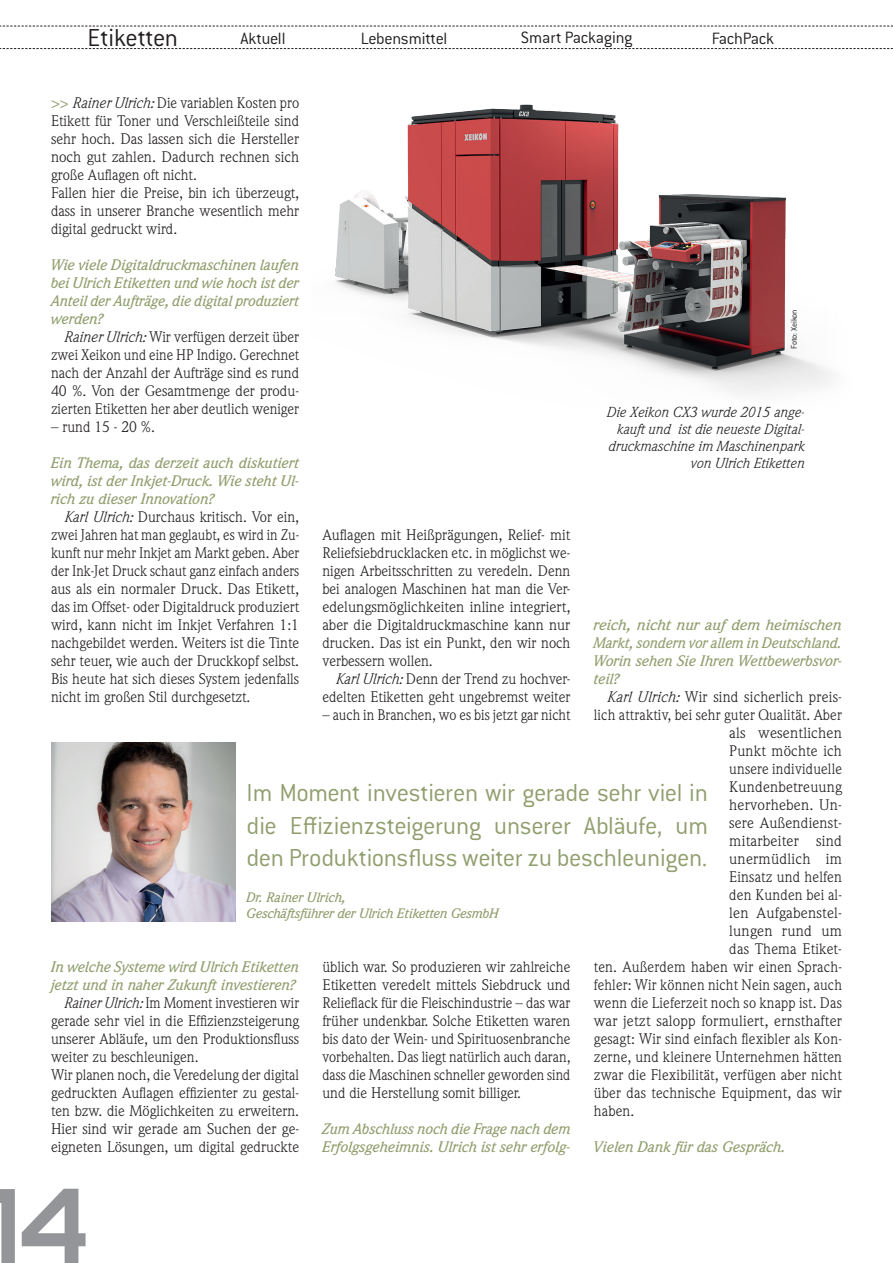
<style>
.page{position:relative;width:893px;height:1263px;background:#fff}
.page>*{position:absolute;margin:0;border:0;box-sizing:border-box;transform-origin:0 0}
.t1{font:700 108px "Aerohop";color:#939598}
.t2{font:300 27px/32.4px "Conduit ITC Pro";letter-spacing:-.015em;color:#919e6e;text-align:justify}
.t3{font:300 27px "Conduit ITC Pro";letter-spacing:-.02em;color:#231f20}
.t4{font:300 18px "Conduit ITC Pro";letter-spacing:-.015em;color:#231f20}
.t5{font:15px/18px "Weidemann Std";color:#231f20;text-align:justify}
.t6{font:italic 500 15px/18px "Weidemann Std";color:#919e6e;text-align:justify}
.t7{font:italic 500 15px/18px "Weidemann Std";color:#919e6e;text-align:justify;scale:1.05 1}
.t8{font:15px "Weidemann Std";color:#231f20;scale:1.05 1}
.t9{font:15px "Weidemann Std";color:#231f20;scale:1.04 1}
.t10{font:15px "Weidemann Std";color:#231f20;scale:.96 1}
.t11{font:italic 14.25px/17.1px "Weidemann Std";color:#231f20;text-align:right}
.t12{font:italic 500 13.5px/16.2px "Weidemann Std";letter-spacing:-.01em;color:#919e6e}
.t13{font:300 9px "Conduit ITC Pro";letter-spacing:-.02em;color:#231f20}
.s1{font-weight:500;color:#919e6e}
.s2{font-style:italic}
</style>
<div class="page">
<img style="left:335px;top:104px;width:498px;height:290px">
<img style="left:51px;top:742px;width:185px;height:179px">
<svg style="left:0;top:48px;width:893px;height:1px"></svg>
<svg style="left:0;top:26px;width:893px;height:1px"></svg>
<h2 class="t3" style="left:88px;top:23px;width:92px">Etiketten</h2>
<p class="t4" style="left:240px;top:28px;width:47px">Aktuell</p>
<p class="t4" style="left:361px;top:28px;width:88px">Lebensmittel</p>
<p class="t4" style="left:521px;top:28px;width:113px">Smart Packaging</p>
<p class="t4" style="left:712px;top:28px;width:64px">FachPack</p>
<p class="t5" style="left:51px;top:94px;width:250px;text-align:left"><span class="s1">&gt;&gt;</span> <span class="s2">Rainer Ulrich:</span> Die variablen Kosten pro Etikett für Toner und Verschleißteile sind sehr hoch. Das lassen sich die Hersteller noch gut zahlen. Dadurch rechnen sich große Auflagen oft nicht.<br>Fallen hier die Preise, bin ich überzeugt, dass in unserer Branche wesentlich mehr digital gedruckt wird.</p>
<p class="t6" style="left:51px;top:256px;width:250px">Wie viele Digitaldruckmaschinen laufen bei Ulrich Etiketten und wie hoch ist der Anteil der Aufträge, die digital produziert werden?</p>
<p class="t5" style="left:51px;top:328px;width:250px;text-indent:13px"><span class="s2">Rainer Ulrich:</span> Wir verfügen derzeit über zwei Xeikon und eine HP Indigo. Gerechnet nach der Anzahl der Aufträge sind es rund 40 %. Von der Gesamtmenge der produ&shy;zierten Etiketten her aber deutlich weniger</p>
<p class="t5" style="left:51px;top:418px;width:106px">– rund 15 - 20 %.</p>
<p class="t6" style="left:51px;top:454px;width:250px">Ein Thema, das derzeit auch diskutiert wird, ist der Inkjet-Druck. Wie steht Ul&shy;rich zu dieser Innovation?</p>
<p class="t5" style="left:51px;top:508px;width:250px;text-indent:13px"><span class="s2">Karl Ulrich:</span> Durchaus kritisch. Vor ein, zwei Jahren hat man geglaubt, es wird in Zu&shy;kunft nur mehr Inkjet am Markt geben. Aber der Ink-Jet Druck schaut ganz einfach anders aus als ein normaler Druck. Das Etikett, das im Offset- oder Digitaldruck produziert wird, kann nicht im Inkjet Verfahren 1:1 nachgebildet werden. Weiters ist die Tinte sehr teuer, wie auch der Druckkopf selbst.<br>Bis heute hat sich dieses System jedenfalls nicht im großen Stil durchgesetzt.</p>
<p class="t13" style="left:789px;top:349px;width:41px;rotate:-90deg">Foto: Xeikon</p>
<p class="t11" style="left:606px;top:403px;width:200px">Die Xeikon CX3 wurde 2015 ange&shy;kauft und ist die neueste Digital&shy;druckmaschine im Maschinenpark von Ulrich Etiketten</p>
<p class="t5" style="left:322px;top:526px;width:250px">Auflagen mit Heißprägungen, Relief- mit Reliefsiebdrucklacken etc. in möglichst we&shy;nigen Arbeitsschritten zu veredeln. Denn bei analogen Maschinen hat man die Ver&shy;edelungsmöglichkeiten inline integriert, aber die Digitaldruckmaschine kann nur drucken. Das ist ein Punkt, den wir noch verbessern wollen.</p>
<p class="t5" style="left:322px;top:670px;width:249px;text-align:right"><span class="s2">Karl Ulrich:</span> Denn der Trend zu hochver&shy;edelten Etiketten geht ungebremst weiter</p>
<p class="t5" style="left:322px;top:706px;width:249px">– auch in Branchen, wo es bis jetzt gar nicht</p>
<p class="t7" style="left:594px;top:616px;width:238px">reich, nicht nur auf dem heimischen Markt, sondern vor allem in Deutschland.<br>Worin sehen Sie Ihren Wettbewerbsvor&shy;teil?</p>
<p class="t5" style="left:607px;top:688px;width:237px"><span class="s2">Karl Ulrich:</span> Wir sind sicherlich preis-</p>
<p class="t5" style="left:594px;top:706px;width:250px">lich attraktiv, bei sehr guter Qualität. Aber</p>
<p class="t8" style="left:729px;top:724px;width:109px">als wesentlichen</p>
<p class="t5" style="left:729px;top:742px;width:114px">Punkt möchte ich</p>
<p class="t5" style="left:729px;top:760px;width:114px">unsere individuelle</p>
<p class="t5" style="left:729px;top:778px;width:114px">Kundenbetreuung</p>
<p class="t9" style="left:729px;top:796px;width:110px">hervorheben. Un-</p>
<p class="t5" style="left:729px;top:814px;width:114px">sere Außendienst-</p>
<p class="t8" style="left:729px;top:832px;width:109px">mitarbeiter sind</p>
<p class="t8" style="left:729px;top:850px;width:109px">unermüdlich im</p>
<p class="t5" style="left:729px;top:868px;width:114px">Einsatz und helfen</p>
<p class="t5" style="left:729px;top:886px;width:114px">den Kunden bei al-</p>
<p class="t8" style="left:729px;top:904px;width:109px">len Aufgabenstel-</p>
<p class="t8" style="left:729px;top:922px;width:109px">lungen rund um</p>
<p class="t5" style="left:729px;top:940px;width:114px">das Thema Etiket-</p>
<p class="t5" style="left:594px;top:958px;width:250px">ten. Außerdem haben wir einen Sprach-</p>
<p class="t5" style="left:594px;top:976px;width:250px">fehler: Wir können nicht Nein sagen, auch</p>
<p class="t5" style="left:594px;top:994px;width:250px">wenn die Lieferzeit noch so knapp ist. Das</p>
<p class="t9" style="left:594px;top:1012px;width:240px">war jetzt salopp formuliert, ernsthafter</p>
<p class="t5" style="left:594px;top:1030px;width:250px">gesagt: Wir sind einfach flexibler als Kon-</p>
<p class="t5" style="left:594px;top:1048px;width:250px">zerne, und kleinere Unternehmen hätten</p>
<p class="t5" style="left:594px;top:1066px;width:250px">zwar die Flexibilität, verfügen aber nicht</p>
<p class="t5" style="left:594px;top:1084px;width:250px">über das technische Equipment, das wir</p>
<p class="t5" style="left:594px;top:1102px;width:42px">haben.</p>
<p class="t6" style="left:594px;top:1138px;width:193px">Vielen Dank für das Gespräch.</p>
<h2 class="t2" style="left:247px;top:777px;width:463px">Im Moment investieren wir gerade sehr viel in die Effizienzsteigerung unserer Abläufe, um den Produktionsfluss weiter zu beschleunigen.</h2>
<p class="t12" style="left:247px;top:889px;width:254px">Dr. Rainer Ulrich,<br>Geschäftsführer der Ulrich Etiketten GesmbH</p>
<p class="t6" style="left:51px;top:958px;width:250px">In welche Systeme wird Ulrich Etiketten</p>
<p class="t6" style="left:51px;top:976px;width:247px">jetzt und in naher Zukunft investieren?</p>
<p class="t10" style="left:64px;top:994px;width:247px"><span class="s2">Rainer Ulrich:</span> Im Moment investieren wir</p>
<p class="t5" style="left:51px;top:1012px;width:250px">gerade sehr viel in die Effizienzsteigerung</p>
<p class="t5" style="left:51px;top:1030px;width:250px">unserer Abläufe, um den Produktionsfluss</p>
<p class="t5" style="left:51px;top:1048px;width:149px">weiter zu beschleunigen.</p>
<p class="t5" style="left:51px;top:1066px;width:250px">Wir planen noch, die Veredelung der digital</p>
<p class="t5" style="left:51px;top:1084px;width:250px">gedruckten Auflagen effizienter zu gestal-</p>
<p class="t5" style="left:51px;top:1102px;width:250px">ten bzw. die Möglichkeiten zu erweitern.</p>
<p class="t5" style="left:51px;top:1120px;width:250px">Hier sind wir gerade am Suchen der ge-</p>
<p class="t5" style="left:51px;top:1138px;width:250px">eigneten Lösungen, um digital gedruckte</p>
<p class="t5" style="left:322px;top:958px;width:250px">üblich war. So produzieren wir zahlreiche Etiketten veredelt mittels Siebdruck und Relieflack für die Fleischindustrie – das war früher undenkbar. Solche Etiketten waren bis dato der Wein- und Spirituosenbranche vorbehalten. Das liegt natürlich auch daran, dass die Maschinen schneller geworden sind und die Herstellung somit billiger.</p>
<p class="t6" style="left:322px;top:1120px;width:249px">Zum Abschluss noch die Frage nach dem<br>Erfolgsgeheimnis. Ulrich ist sehr erfolg-</p>
<h1 class="t1" style="left:-9px;top:1159px;width:99px">14</h1>
</div>
